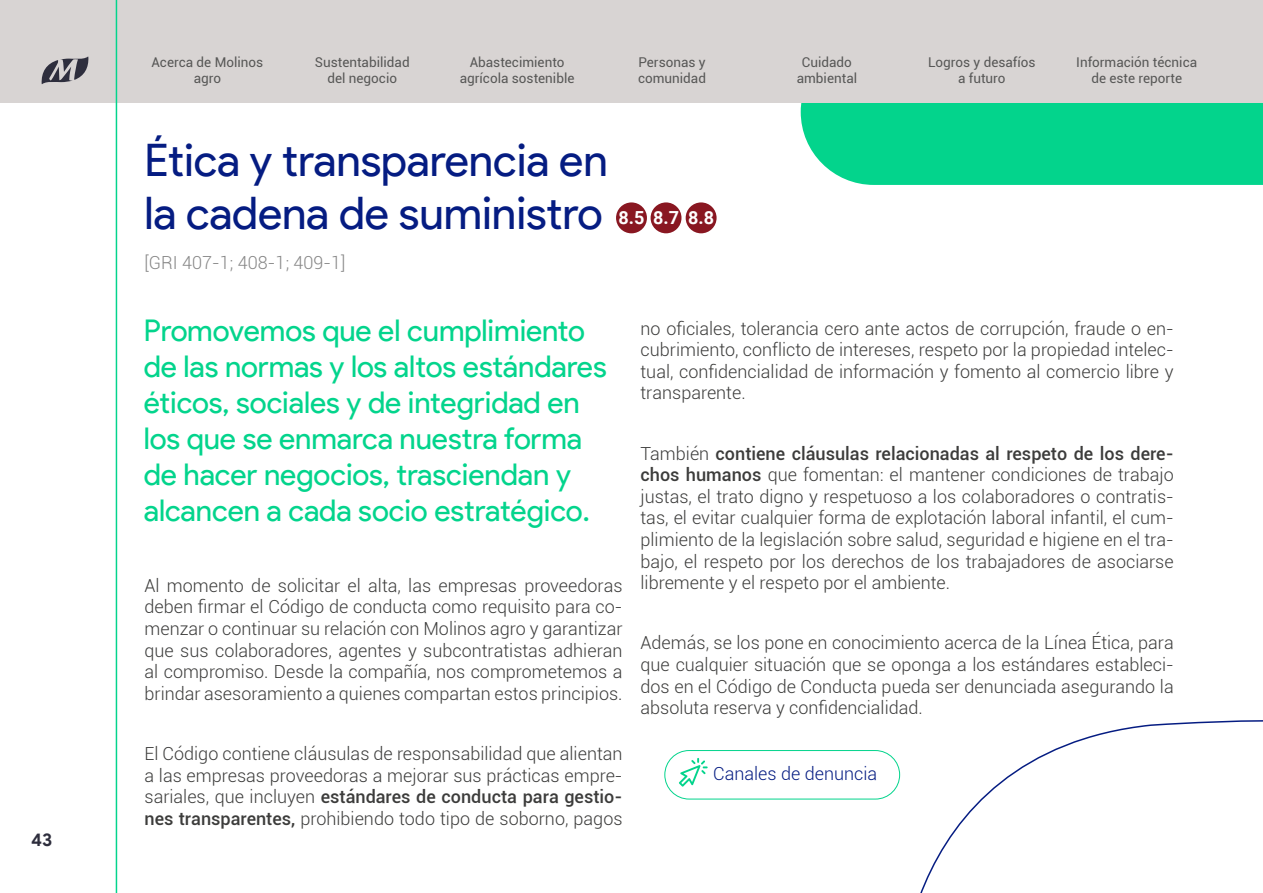
<style>
.page{position:relative;width:1263px;height:893px;background:#fff}
.page>*{position:absolute;margin:0;border:0;box-sizing:border-box;transform-origin:0 0}
.t1{font:45px/52.5px "Product Sans";color:#051c82}
.t2{font:30px/36px "Product Sans";letter-spacing:-.005em;color:#03d48c}
.t3{font:300 18px/21.6px "Roboto";color:#3c3c3b;text-align:justify}
.t4{font:300 18px "Roboto";color:#878787}
.t5{font:300 18px "Roboto";color:#051c82}
.t6{font:700 18px "Roboto";color:#fff}
.t7{font:700 18px "Product Sans";color:#2e2e3d}
.t8{font:13.5px/16.2px "Roboto";color:#575756;text-align:center}
.s1{font-weight:500}
</style>
<div class="page">
<div style="left:616px;top:202px;width:31px;height:31px;background:#891721;border-radius:50%"></div>
<div style="left:651px;top:202px;width:30px;height:31px;background:#891721;border-radius:50%"></div>
<div style="left:686px;top:202px;width:30px;height:31px;background:#891721;border-radius:50%"></div>
<svg style="left:679px;top:758px;width:29px;height:29px"></svg>
<div style="left:664px;top:750px;width:236px;height:49px;border:1px solid #03d48c;border-radius:24px"></div>
<svg style="left:888px;top:720px;width:375px;height:173px"></svg>
<div style="left:801px;top:103px;width:462px;height:82px;background:#03d48c"></div>
<div style="left:0;top:0;width:1263px;height:103px;background:#d8d4d3"></div>
<svg style="left:41px;top:57px;width:48px;height:27px"></svg>
<hr style="left:116px;top:0;width:1px;height:893px;background:#03d48c">
<p class="t7" style="left:31px;top:829px;width:23px">43</p>
<p class="t8" style="left:151px;top:53px;width:113px">Acerca de Molinos agro</p>
<p class="t8" style="left:315px;top:53px;width:96px">Sustentabilidad del negocio</p>
<p class="t8" style="left:460px;top:53px;width:116px">Abastecimiento agrícola sostenible</p>
<p class="t8" style="left:638px;top:53px;width:70px;text-align:left">Personas y comunidad</p>
<p class="t8" style="left:797px;top:53px;width:62px">Cuidado ambiental</p>
<p class="t8" style="left:928px;top:53px;width:109px">Logros y desafíos a futuro</p>
<p class="t8" style="left:1076px;top:53px;width:122px">Información técnica de este reporte</p>
<h1 class="t1" style="left:144px;top:135px;width:465px">Ética y transparencia en la cadena de suministro</h1>
<p class="t4" style="left:144px;top:250px;width:202px">[GRI 407-1; 408-1; 409-1]</p>
<p class="t6" style="left:618px;top:205px;width:97px">8.5 8.7 8.8</p>
<h2 class="t2" style="left:144px;top:313px;width:464px">Promovemos que el cumplimiento de las normas y los altos estándares éticos, sociales y de integridad en los que se enmarca nuestra forma de hacer negocios, trasciendan y alcancen a cada socio estratégico.</h2>
<p class="t3" style="left:640px;top:317px;width:535px">no oficiales, tolerancia cero ante actos de corrupción, fraude o en&shy;cubrimiento, conflicto de intereses, respeto por la propiedad intelec&shy;tual, confidencialidad de información y fomento al comercio libre y transparente.</p>
<p class="t3" style="left:640px;top:442px;width:535px">También <span class="s1">contiene cláusulas relacionadas al respeto de los dere&shy;chos humanos</span> que fomentan: el mantener condiciones de trabajo justas, el trato digno y respetuoso a los colaboradores o contratis&shy;tas, el evitar cualquier forma de explotación laboral infantil, el cum&shy;plimiento de la legislación sobre salud, seguridad e higiene en el tra&shy;bajo, el respeto por los derechos de los trabajadores de asociarse libremente y el respeto por el ambiente.</p>
<p class="t3" style="left:144px;top:574px;width:479px">Al momento de solicitar el alta, las empresas proveedoras deben firmar el Código de conducta como requisito para co&shy;menzar o continuar su relación con Molinos agro y garantizar que sus colaboradores, agentes y subcontratistas adhieran al compromiso. Desde la compañía, nos comprometemos a brindar asesoramiento a quienes compartan estos principios.</p>
<p class="t3" style="left:640px;top:632px;width:535px">Además, se los pone en conocimiento acerca de la Línea Ética, para que cualquier situación que se oponga a los estándares estableci&shy;dos en el Código de Conducta pueda ser denunciada asegurando la absoluta reserva y confidencialidad.</p>
<p class="t3" style="left:144px;top:742px;width:479px">El Código contiene cláusulas de responsabilidad que alientan a las empresas proveedoras a mejorar sus prácticas empre&shy;sariales, que incluyen <span class="s1">estándares de conducta para gestio&shy;nes transparentes,</span> prohibiendo todo tipo de soborno, pagos</p>
<p class="t5" style="left:713px;top:761px;width:165px">Canales de denuncia</p>
</div>
